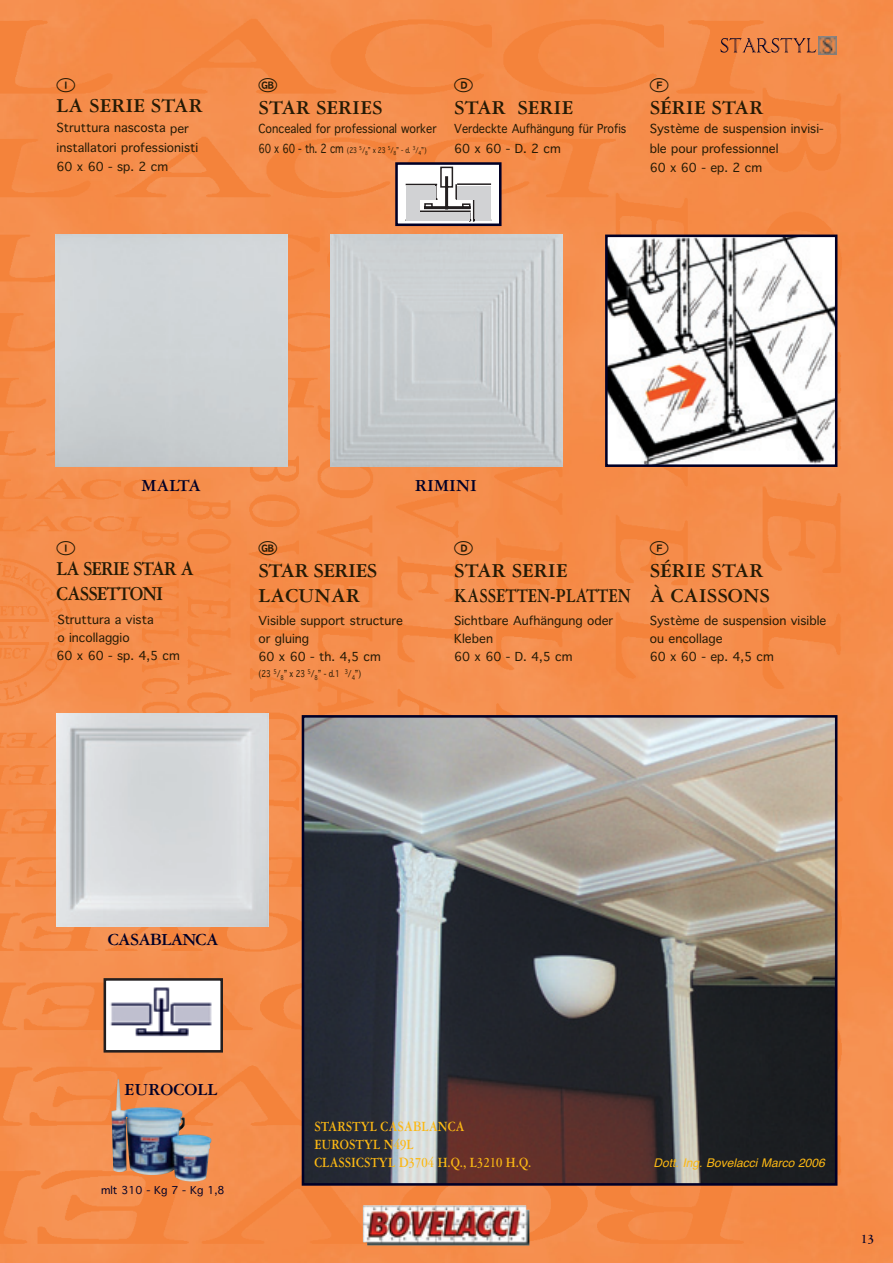
<style>
.page{position:relative;width:893px;height:1263px;background:#f68e4b}
.page>*{position:absolute;margin:0;border:0;box-sizing:border-box;transform-origin:0 0}
.t1{font:700 21px/25.2px "Garamond Three";color:#251a05}
.t2{font:700 21px/25.2px "Garamond Three";letter-spacing:-.05em;color:#251a05;scale:.9 1}
.t3{font:700 21px/25.2px "Garamond Three";letter-spacing:-.025em;color:#251a05}
.t4{font:700 18px "Garamond Three";color:#000027}
.t5{font:700 18px "Garamond Three";letter-spacing:-.05em;color:#000027}
.t6{font:700 15px/18px "Garamond Three";color:#fcb814;scale:.85 1}
.t7{font:700 13.5px "Garamond Three";color:#000027}
.t8{font:12px/18px "Geneva";color:#251a05}
.t9{font:12px/19.5px "Geneva";color:#251a05;scale:.9 1}
.t10{font:italic 12px "Helvetica";color:#fcb814}
.t11{font:10.5px "Geneva";color:#000027}
.t12{font:9px "Geneva";color:#251a05;scale:.8 1}
.t13{font:7.5px "Geneva";color:#251a05;scale:.8 1}
.s1{font-size:12px}
</style>
<div class="page">
<img style="left:0;top:18px;width:844px;height:1228px">
<img style="left:363px;top:1205px;width:166px;height:40px">
<svg style="left:721px;top:38px;width:95px;height:15px"></svg>
<img style="left:818px;top:37px;width:18px;height:17px">
<div style="left:396px;top:164px;width:104px;height:61px;background:#fff"></div>
<div style="left:395px;top:162px;width:107px;height:64px;border:3px solid #000027"></div>
<svg style="left:404px;top:166px;width:89px;height:57px"></svg>
<div style="left:406px;top:186px;width:30px;height:14px;background:#d1d2d4"></div>
<div style="left:458px;top:186px;width:33px;height:13px;background:#d1d2d4"></div>
<div style="left:475px;top:199px;width:16px;height:22px;background:#d1d2d4"></div>
<div style="left:406px;top:213px;width:64px;height:8px;background:#d1d2d4"></div>
<div style="left:407px;top:199px;width:13px;height:15px;background:#d1d2d4"></div>
<img style="left:609px;top:239px;width:224px;height:224px">
<div style="left:605px;top:235px;width:232px;height:232px;border:3px solid #000027"></div>
<img style="left:55px;top:235px;width:232px;height:232px">
<img style="left:330px;top:235px;width:232px;height:232px">
<img style="left:108px;top:982px;width:111px;height:66px">
<div style="left:104px;top:978px;width:119px;height:74px;border:3px solid #231f20"></div>
<img style="left:57px;top:713px;width:211px;height:213px">
<img style="left:111px;top:1079px;width:101px;height:103px">
<img style="left:306px;top:719px;width:527px;height:463px">
<div style="left:302px;top:715px;width:535px;height:471px;border:3px solid #000027"></div>
<svg style="left:57px;top:78px;width:18px;height:14px"></svg>
<svg style="left:259px;top:78px;width:18px;height:14px"></svg>
<svg style="left:454px;top:78px;width:19px;height:14px"></svg>
<svg style="left:650px;top:78px;width:18px;height:14px"></svg>
<svg style="left:57px;top:541px;width:18px;height:14px"></svg>
<svg style="left:259px;top:541px;width:18px;height:14px"></svg>
<svg style="left:454px;top:541px;width:19px;height:14px"></svg>
<svg style="left:650px;top:541px;width:18px;height:14px"></svg>
<h1 class="t1" style="left:57px;top:95px;width:148px">LA SERIE STAR</h1>
<p class="t8" style="left:57px;top:118px;width:143px;line-height:20.5px">Struttura nascosta per installatori professionisti</p>
<p class="t8" style="left:57px;top:158px;width:113px">60 x 60 - sp. 2 cm</p>
<h1 class="t1" style="left:259px;top:97px;width:126px">STAR SERIES</h1>
<p class="t9" style="left:259px;top:120px;width:199px">Concealed for professional worker</p>
<p class="t13" style="left:259px;top:147px;width:212px"><span class="s1">60 x 60 - th. 2 cm</span> (23 <sup>5</sup>/<sub>8</sub>” x 23 <sup>5</sup>/<sub>8</sub>” - d. <sup>3</sup>/<sub>4</sub>”)</p>
<h1 class="t1" style="left:454px;top:97px;width:121px">STAR SERIE</h1>
<p class="t9" style="left:454px;top:120px;width:193px">Verdeckte Aufhängung für Profis<br>60 x 60 - D. 2 cm</p>
<h1 class="t1" style="left:650px;top:97px;width:115px">SÉRIE STAR</h1>
<p class="t8" style="left:650px;top:120px;width:175px;line-height:19.5px">Système de suspension invisi&shy;ble pour professionnel<br>60 x 60 - ep. 2 cm</p>
<h2 class="t4" style="left:141px;top:479px;width:61px">MALTA</h2>
<h2 class="t4" style="left:415px;top:479px;width:64px">RIMINI</h2>
<h1 class="t2" style="left:57px;top:558px;width:154px">LA SERIE STAR A<br>CASSETTONI</h1>
<p class="t8" style="left:57px;top:611px;width:125px">Struttura a vista<br>o incollaggio<br>60 x 60 - sp. 4,5 cm</p>
<h1 class="t3" style="left:259px;top:560px;width:120px">STAR SERIES<br>LACUNAR</h1>
<p class="t8" style="left:259px;top:613px;width:146px">Visible support structure or gluing<br>60 x 60 - th. 4,5 cm</p>
<p class="t12" style="left:259px;top:670px;width:130px">(23 <sup>5</sup>/<sub>8</sub>” x 23 <sup>5</sup>/<sub>8</sub>” - d.1 <sup>3</sup>/<sub>4</sub>”)</p>
<h1 class="t1" style="left:454px;top:560px;width:178px">STAR SERIE<br>KASSETTEN-PLATTEN</h1>
<p class="t8" style="left:454px;top:613px;width:161px">Sichtbare Aufhängung oder<br>Kleben<br>60 x 60 - D. 4,5 cm</p>
<h1 class="t1" style="left:650px;top:560px;width:122px">SÉRIE STAR<br>À CAISSONS</h1>
<p class="t8" style="left:650px;top:613px;width:178px">Système de suspension visible ou encollage<br>60 x 60 - ep. 4,5 cm</p>
<h2 class="t5" style="left:108px;top:933px;width:112px">CASABLANCA</h2>
<h2 class="t4" style="left:125px;top:1083px;width:95px">EUROCOLL</h2>
<p class="t11" style="left:101px;top:1186px;width:125px">mlt 310 - Kg 7 - Kg 1,8</p>
<p class="t6" style="left:314px;top:1119px;width:257px">STARSTYL CASABLANCA<br>EUROSTYL N49L<br>CLASSICSTYL D3704 H.Q., L3210 H.Q.</p>
<p class="t10" style="left:654px;top:1159px;width:175px">Dott. Ing. Bovelacci Marco 2006</p>
<p class="t7" style="left:861px;top:1234px;width:15px">13</p>
</div>
